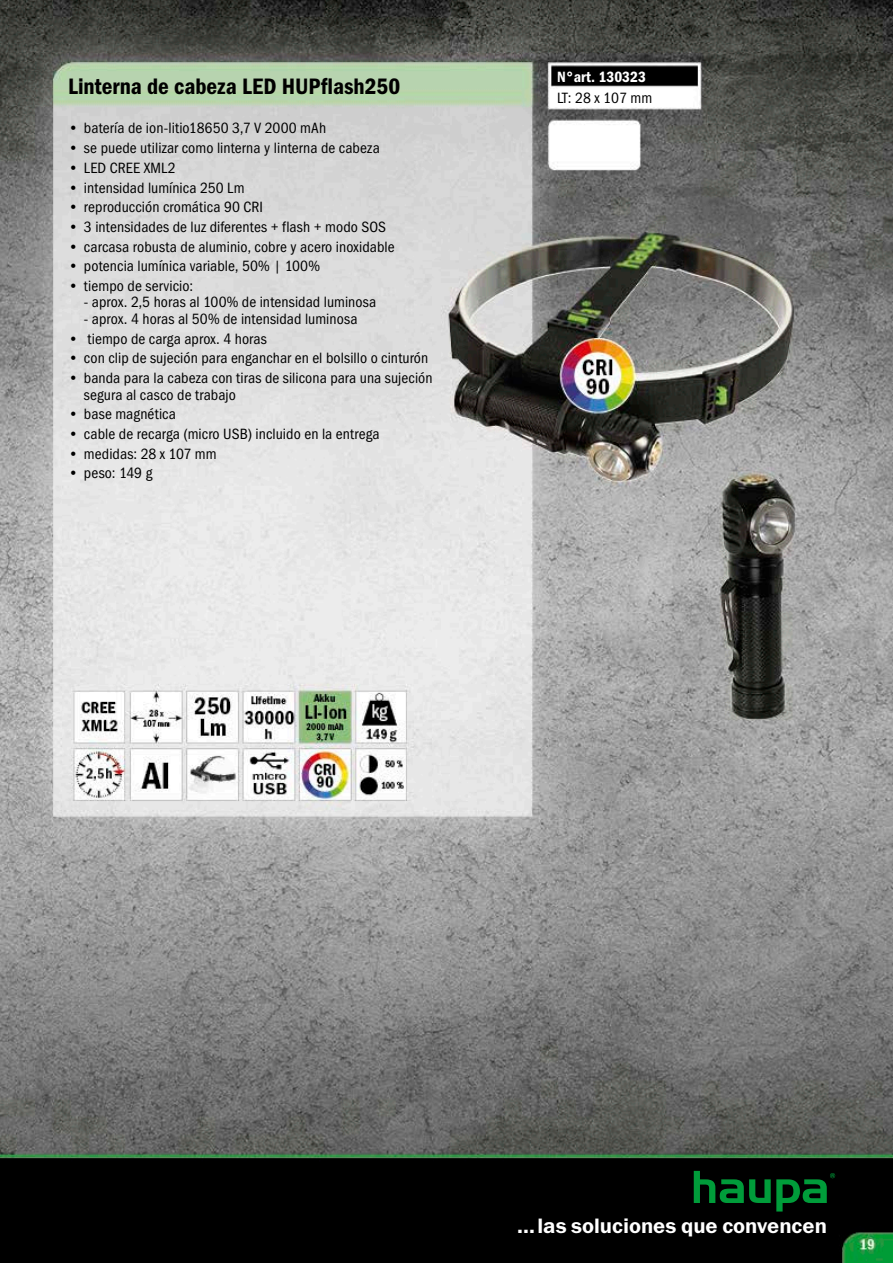
<style>
.page{position:relative;width:893px;height:1263px;background:#fff}
.page>*{position:absolute;margin:0;border:0;box-sizing:border-box;transform-origin:0 0}
.t1{font:22.5px "Franklin Gothic Demi Cond ITC";color:#000}
.t2{font:21px "Franklin Gothic Demi ITC";color:#fff}
.t3{font:15px/16.5px "Franklin Gothic Book Cond ITC";letter-spacing:.005em;color:#000}
.t4{font:15px "Franklin Gothic Demi Cond ITC";color:#fff}
</style>
<div class="page">
<img style="left:1px;top:0;width:892px;height:1263px">
<img style="left:0;top:0;width:1px;height:1263px">
<svg style="left:694px;top:1171px;width:141px;height:40px;background:#003513"></svg>
<h1 class="t1" style="left:68px;top:73px;width:334px">Linterna de cabeza LED HUPflash250</h1>
<p class="t3" style="left:68px;top:120px;width:260px">• batería de ion-litio18650 3,7 V 2000 mAh</p>
<p class="t3" style="left:68px;top:140px;width:313px">• se puede utilizar como linterna y linterna de cabeza</p>
<p class="t3" style="left:68px;top:160px;width:109px">• LED CREE XML2</p>
<p class="t3" style="left:68px;top:179px;width:178px">• intensidad lumínica 250 Lm</p>
<p class="t3" style="left:68px;top:199px;width:196px">• reproducción cromática 90 CRI</p>
<p class="t3" style="left:68px;top:219px;width:320px">• 3 intensidades de luz diferentes + flash + modo SOS</p>
<p class="t3" style="left:68px;top:238px;width:328px">• carcasa robusta de aluminio, cobre y acero inoxidable</p>
<p class="t3" style="left:68px;top:258px;width:253px">• potencia lumínica variable, 50% | 100%</p>
<p class="t3" style="left:68px;top:278px;width:127px">• tiempo de servicio:</p>
<p class="t3" style="left:84px;top:294px;width:294px">- aprox. 2,5 horas al 100% de intensidad luminosa</p>
<p class="t3" style="left:84px;top:311px;width:275px">- aprox. 4 horas al 50% de intensidad luminosa</p>
<p class="t3" style="left:68px;top:330px;width:200px">• tiempo de carga aprox. 4 horas</p>
<p class="t3" style="left:68px;top:350px;width:362px">• con clip de sujeción para enganchar en el bolsillo o cinturón</p>
<p class="t3" style="left:84px;top:370px;width:350px;text-indent:-16px">• banda para la cabeza con tiras de silicona para una sujeción segura al casco de trabajo</p>
<p class="t3" style="left:68px;top:406px;width:109px">• base magnética</p>
<p class="t3" style="left:68px;top:426px;width:313px">• cable de recarga (micro USB) incluido en la entrega</p>
<p class="t3" style="left:68px;top:445px;width:150px">• medidas: 28 x 107 mm</p>
<p class="t3" style="left:68px;top:465px;width:86px">• peso: 149 g</p>
<p class="t4" style="left:557px;top:68px;width:91px">N°art. 130323</p>
<p class="t3" style="left:557px;top:90px;width:97px">LT: 28 x 107 mm</p>
<h2 class="t2" style="left:517px;top:1213px;width:311px">...las soluciones que convencen</h2>
</div>
